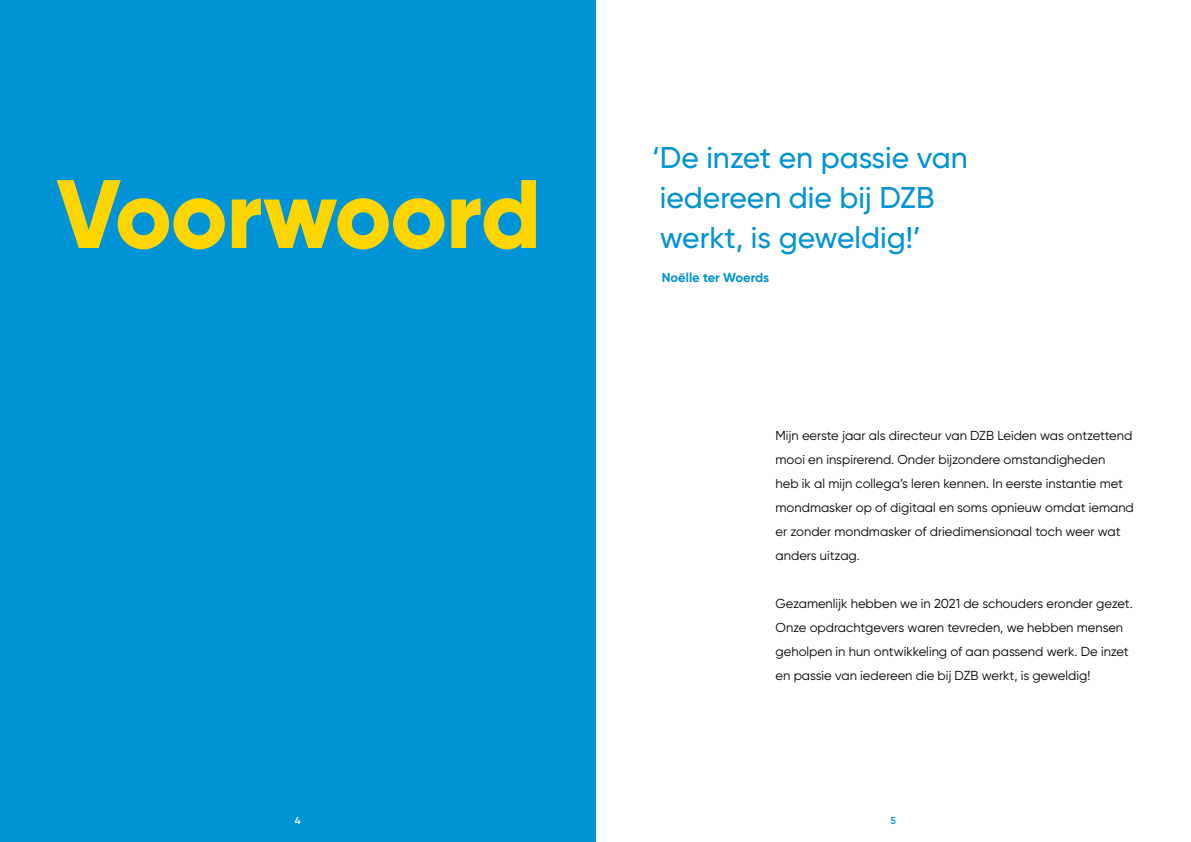
<style>
.page{position:relative;width:1191px;height:842px;background:#fff}
.page>*{position:absolute;margin:0;border:0;box-sizing:border-box;transform-origin:0 0}
.t1{font:800 97px "Gilroy";letter-spacing:-.015em;color:#ffd500}
.t2{font:500 30px/40px "Gilroy";color:#0093d6}
.t3{font:13px/24px "Gilroy";color:#000}
.t4{font:700 13px "Gilroy";color:#0093d6}
.t5{font:600 10px "Gilroy";color:#fff}
.t6{font:600 10px "Gilroy";color:#0093d6}
</style>
<div class="page">
<div style="left:0;top:0;width:595px;height:842px;background:#0093d6"></div>
<h1 class="t1" style="left:57px;top:153px;width:486px">Voorwoord</h1>
<h2 class="t2" style="left:652px;top:137px;width:317px">‘De inzet en passie van iedereen die bij DZB werkt, is geweldig!’</h2>
<p class="t4" style="left:662px;top:270px;width:109px">Noëlle ter Woerds</p>
<p class="t3" style="left:775px;top:423px;width:360px">Mijn eerste jaar als directeur van DZB Leiden was ontzettend mooi en inspirerend. Onder bijzondere omstandigheden<br>heb ik al mijn collega’s leren kennen. In eerste instantie met mondmasker op of digitaal en soms opnieuw omdat iemand er zonder mondmasker of driedimensionaal toch weer wat anders uitzag.</p>
<p class="t3" style="left:775px;top:591px;width:358px">Gezamenlijk hebben we in 2021 de schouders eronder gezet.<br>Onze opdrachtgevers waren tevreden, we hebben mensen geholpen in hun ontwikkeling of aan passend werk. De inzet en passie van iedereen die bij DZB werkt, is geweldig!</p>
<p class="t5" style="left:295px;top:814px;width:7px">4</p>
<p class="t6" style="left:890px;top:814px;width:7px">5</p>
</div>
